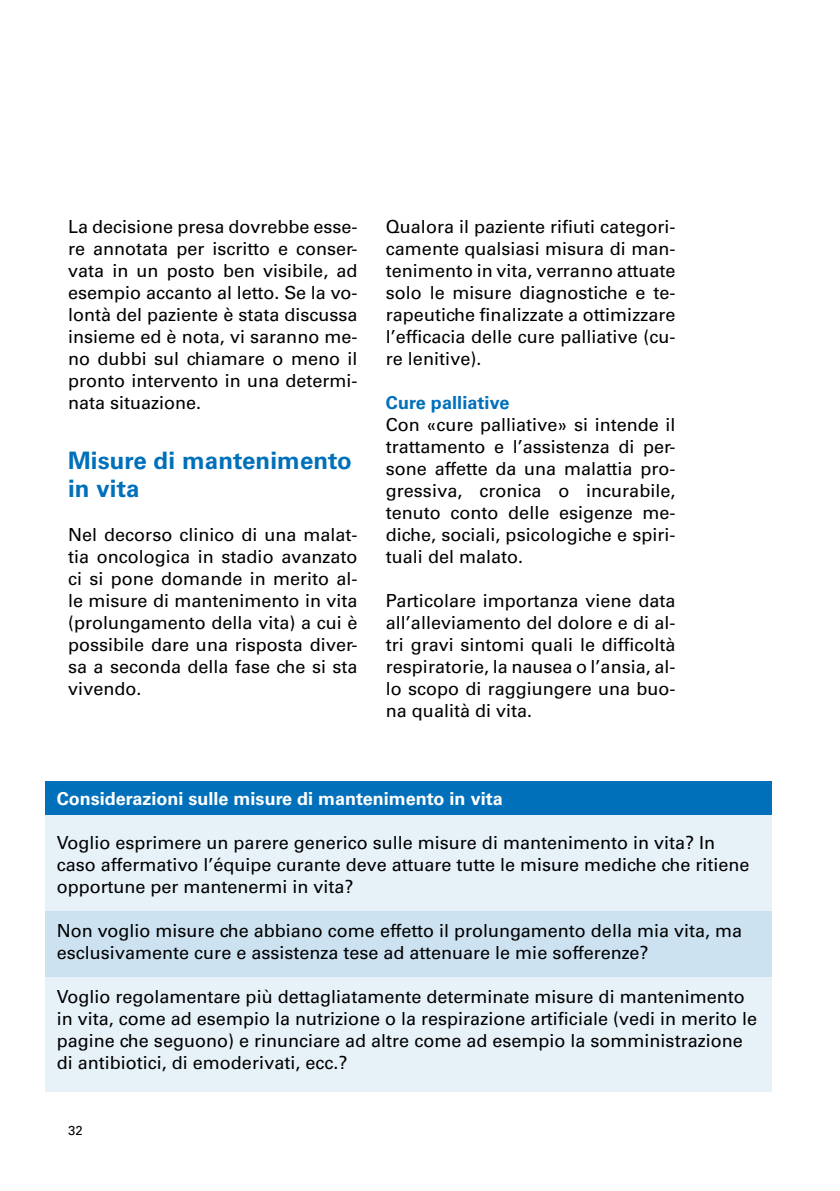
<style>
.page{position:relative;width:840px;height:1191px;background:#fff}
.page>*{position:absolute;margin:0;border:0;box-sizing:border-box;transform-origin:0 0}
.t1{font:700 24px/28px "Univers LT Std";letter-spacing:.005em;color:#0070ba}
.t2{font:18px/22px "Univers LT Std";color:#000;text-align:justify}
.t3{font:700 18px "Univers LT Std";color:#fff}
.t4{font:700 18px "Univers LT Std";letter-spacing:.005em;color:#0070ba}
.t5{font:13px "Univers LT Std";color:#000}
</style>
<div class="page">
<div style="left:45px;top:783px;width:726px;height:308px;background:#e6f1f8"></div>
<div style="left:45px;top:781px;width:726px;height:34px;background:#0070ba"></div>
<div style="left:45px;top:910px;width:726px;height:66px;background:#cce2f1"></div>
<p class="t2" style="left:68px;top:215px;width:291px">La decisione presa dovrebbe esse&shy;re annotata per iscritto e conser&shy;vata in un posto ben visibile, ad esempio accanto al letto. Se la vo&shy;lontà del paziente è stata discussa insieme ed è nota, vi saranno me&shy;no dubbi sul chiamare o meno il pronto intervento in una determi&shy;nata situazione.</p>
<h1 class="t1" style="left:68px;top:446px;width:285px">Misure di mantenimento in vita</h1>
<p class="t2" style="left:68px;top:523px;width:291px">Nel decorso clinico di una malat&shy;tia oncologica in stadio avanzato ci si pone domande in merito al&shy;le misure di mantenimento in vita (prolungamento della vita) a cui è possibile dare una risposta diver&shy;sa a seconda della fase che si sta vivendo.</p>
<p class="t2" style="left:386px;top:215px;width:291px">Qualora il paziente rifiuti categori&shy;camente qualsiasi misura di man&shy;tenimento in vita, verranno attuate solo le misure diagnostiche e te&shy;rapeutiche finalizzate a ottimizzare l’efficacia delle cure palliative (cu&shy;re lenitive).</p>
<p class="t4" style="left:386px;top:392px;width:125px">Cure palliative</p>
<p class="t2" style="left:386px;top:413px;width:291px">Con «cure palliative» si intende il trattamento e l’assistenza di per&shy;sone affette da una malattia pro&shy;gressiva, cronica o incurabile, tenuto conto delle esigenze me&shy;diche, sociali, psicologiche e spiri&shy;tuali del malato.</p>
<p class="t2" style="left:386px;top:589px;width:291px">Particolare importanza viene data all’alleviamento del dolore e di al&shy;tri gravi sintomi quali le difficoltà respiratorie, la nausea o l’ansia, al&shy;lo scopo di raggiungere una buo&shy;na qualità di vita.</p>
<p class="t3" style="left:57px;top:788px;width:447px">Considerazioni sulle misure di mantenimento in vita</p>
<p class="t2" style="left:57px;top:831px;width:694px;text-align:left">Voglio esprimere un parere generico sulle misure di mantenimento in vita? In caso affermativo l’équipe curante deve attuare tutte le misure mediche che ritiene opportune per mantenermi in vita?</p>
<p class="t2" style="left:57px;top:919px;width:686px">Non voglio misure che abbiano come effetto il prolungamento della mia vita, ma esclusivamente cure e assistenza tese ad attenuare le mie sofferenze?</p>
<p class="t2" style="left:57px;top:985px;width:701px;text-align:left">Voglio regolamentare più dettagliatamente determinate misure di mantenimento in vita, come ad esempio la nutrizione o la respirazione artificiale (vedi in merito le pagine che seguono) e rinunciare ad altre come ad esempio la somministrazione di antibiotici, di emoderivati, ecc.?</p>
<p class="t5" style="left:68px;top:1123px;width:16px">32</p>
</div>
